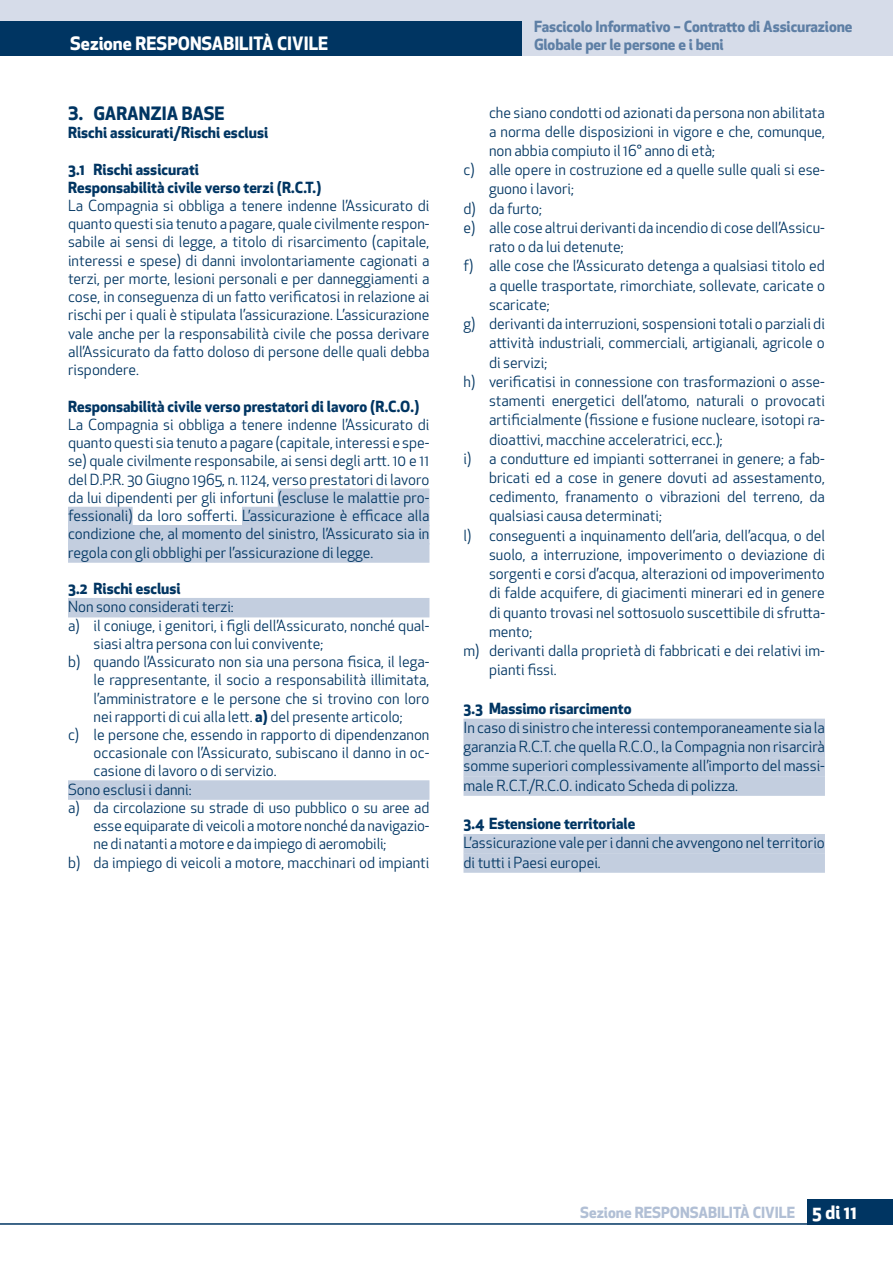
<style>
.page{position:relative;width:893px;height:1263px;background:#fff}
.page>*{position:absolute;margin:0;border:0;box-sizing:border-box;transform-origin:0 0}
.t1{font:700 18px "Apex New";color:#fff}
.t2{font:700 18px "Apex New";color:#003562}
.t3{font:15px/18.3px "Apex New";color:#003562;text-align:justify}
.t4{font:700 15px/18.3px "Apex New";color:#003562}
.t5{font:700 15px/18px "Apex New";letter-spacing:-.005em;color:#5e7fa5}
.t6{font:700 15px "Apex New";color:#b1bfd5}
.s1{font-weight:700}
.s2{font-size:18px;color:#fff}
</style>
<div class="page">
<div style="left:0;top:0;width:893px;height:56px;background:#d6dce9"></div>
<div style="left:278px;top:488px;width:151px;height:20px;background:#c3cedf"></div>
<div style="left:68px;top:507px;width:65px;height:19px;background:#c3cedf"></div>
<div style="left:242px;top:507px;width:187px;height:19px;background:#c3cedf"></div>
<div style="left:68px;top:525px;width:361px;height:19px;background:#c3cedf"></div>
<div style="left:68px;top:543px;width:361px;height:20px;background:#c3cedf"></div>
<div style="left:68px;top:598px;width:361px;height:19px;background:#c3cedf"></div>
<div style="left:68px;top:780px;width:361px;height:20px;background:#c3cedf"></div>
<div style="left:463px;top:719px;width:362px;height:19px;background:#c3cedf"></div>
<div style="left:463px;top:738px;width:362px;height:19px;background:#c3cedf"></div>
<div style="left:463px;top:757px;width:362px;height:20px;background:#c3cedf"></div>
<div style="left:463px;top:776px;width:362px;height:20px;background:#c3cedf"></div>
<div style="left:463px;top:834px;width:362px;height:19px;background:#c3cedf"></div>
<div style="left:463px;top:853px;width:362px;height:20px;background:#c3cedf"></div>
<div style="left:808px;top:1199px;width:85px;height:26px;background:#003562"></div>
<hr style="left:0;top:1223px;width:893px;height:2px;background:#003562">
<div style="left:0;top:22px;width:521px;height:34px;background:#003562"></div>
<p class="t1" style="left:70px;top:30px;width:259px">Sezione RESPONSABILITÀ CIVILE</p>
<p class="t2" style="left:68px;top:100px;width:158px">3. GARANZIA BASE</p>
<p class="t4" style="left:68px;top:123px;width:202px">Rischi assicurati/Rischi esclusi</p>
<p class="t4" style="left:68px;top:159px;width:255px">3.1 Rischi assicurati<br>Responsabilità civile verso terzi (R.C.T.)</p>
<p class="t3" style="left:68px;top:196px;width:363px">La Compagnia si obbliga a tenere indenne l’Assicurato di quanto questi sia tenuto a pagare, quale civilmente respon&shy;sabile ai sensi di legge, a titolo di risarcimento (capitale, interessi e spese) di danni involontariamente cagionati a terzi, per morte, lesioni personali e per danneggiamenti a cose, in conseguenza di un fatto verificatosi in relazione ai rischi per i quali è stipulata l’assicurazione. L’assicurazione vale anche per la responsabilità civile che possa derivare all’Assicurato da fatto doloso di persone delle quali debba rispondere.</p>
<p class="t4" style="left:68px;top:396px;width:353px">Responsabilità civile verso prestatori di lavoro (R.C.O.)</p>
<p class="t3" style="left:68px;top:415px;width:363px">La Compagnia si obbliga a tenere indenne l’Assicurato di quanto questi sia tenuto a pagare (capitale, interessi e spe&shy;se) quale civilmente responsabile, ai sensi degli artt. 10 e 11 del D.P.R. 30 Giugno 1965, n. 1124, verso prestatori di lavoro da lui dipendenti per gli infortuni (escluse le malattie pro&shy;fessionali) da loro sofferti. L’assicurazione è efficace alla condizione che, al momento del sinistro, l’Assicurato sia in regola con gli obblighi per l’assicurazione di legge.</p>
<p class="t4" style="left:68px;top:579px;width:114px">3.2 Rischi esclusi</p>
<p class="t3" style="left:68px;top:598px;width:167px">Non sono considerati terzi:</p>
<p class="t3" style="left:68px;top:616px;width:363px">a) il coniuge, i genitori, i figli dell’Assicurato, nonché qual-</p>
<p class="t3" style="left:94px;top:634px;width:231px">siasi altra persona con lui convivente;</p>
<p class="t3" style="left:68px;top:652px;width:363px">b) quando l’Assicurato non sia una persona fisica, il lega-</p>
<p class="t3" style="left:94px;top:671px;width:337px">le rappresentante, il socio a responsabilità illimitata,</p>
<p class="t3" style="left:94px;top:689px;width:337px">l’amministratore e le persone che si trovino con loro</p>
<p class="t3" style="left:94px;top:707px;width:311px">nei rapporti di cui alla lett. <span class="s1">a)</span> del presente articolo;</p>
<p class="t3" style="left:68px;top:725px;width:363px">c) le persone che, essendo in rapporto di dipendenzanon</p>
<p class="t3" style="left:94px;top:744px;width:337px">occasionale con l’Assicurato, subiscano il danno in oc-</p>
<p class="t3" style="left:94px;top:762px;width:185px">casione di lavoro o di servizio.</p>
<p class="t3" style="left:68px;top:780px;width:125px">Sono esclusi i danni:</p>
<p class="t3" style="left:68px;top:798px;width:363px">a) da circolazione su strade di uso pubblico o su aree ad</p>
<p class="t3" style="left:94px;top:816px;width:337px">esse equiparate di veicoli a motore nonché da navigazio-</p>
<p class="t3" style="left:94px;top:835px;width:294px">ne di natanti a motore e da impiego di aeromobili;</p>
<p class="t3" style="left:68px;top:853px;width:363px">b) da impiego di veicoli a motore, macchinari od impianti</p>
<p class="t5" style="left:534px;top:16px;width:320px">Fascicolo Informativo – Contratto di Assicurazione<br>Globale per le persone e i beni</p>
<p class="t3" style="left:489px;top:103px;width:337px">che siano condotti od azionati da persona non abilitata</p>
<p class="t3" style="left:489px;top:122px;width:337px">a norma delle disposizioni in vigore e che, comunque,</p>
<p class="t3" style="left:489px;top:141px;width:227px">non abbia compiuto il 16° anno di età;</p>
<p class="t3" style="left:463px;top:161px;width:363px">c) alle opere in costruzione ed a quelle sulle quali si ese-</p>
<p class="t3" style="left:489px;top:180px;width:87px">guono i lavori;</p>
<p class="t3" style="left:463px;top:199px;width:80px">d) da furto;</p>
<p class="t3" style="left:463px;top:218px;width:363px">e) alle cose altrui derivanti da incendio di cose dell’Assicu-</p>
<p class="t3" style="left:489px;top:238px;width:136px">rato o da lui detenute;</p>
<p class="t3" style="left:463px;top:257px;width:363px">f) alle cose che l’Assicurato detenga a qualsiasi titolo ed</p>
<p class="t3" style="left:489px;top:276px;width:337px">a quelle trasportate, rimorchiate, sollevate, caricate o</p>
<p class="t3" style="left:489px;top:295px;width:62px">scaricate;</p>
<p class="t3" style="left:463px;top:314px;width:363px">g) derivanti da interruzioni, sospensioni totali o parziali di</p>
<p class="t3" style="left:489px;top:334px;width:337px">attività industriali, commerciali, artigianali, agricole o</p>
<p class="t3" style="left:489px;top:353px;width:60px">di servizi;</p>
<p class="t3" style="left:463px;top:372px;width:363px">h) verificatisi in connessione con trasformazioni o asse-</p>
<p class="t3" style="left:489px;top:391px;width:337px">stamenti energetici dell’atomo, naturali o provocati</p>
<p class="t3" style="left:489px;top:411px;width:337px">artificialmente (fissione e fusione nucleare, isotopi ra-</p>
<p class="t3" style="left:489px;top:430px;width:235px">dioattivi, macchine acceleratrici, ecc.);</p>
<p class="t3" style="left:463px;top:449px;width:363px">i) a condutture ed impianti sotterranei in genere; a fab-</p>
<p class="t3" style="left:489px;top:468px;width:337px">bricati ed a cose in genere dovuti ad assestamento,</p>
<p class="t3" style="left:489px;top:488px;width:337px">cedimento, franamento o vibrazioni del terreno, da</p>
<p class="t3" style="left:489px;top:507px;width:174px">qualsiasi causa determinati;</p>
<p class="t3" style="left:463px;top:526px;width:363px">l) conseguenti a inquinamento dell’aria, dell’acqua, o del</p>
<p class="t3" style="left:489px;top:545px;width:337px">suolo, a interruzione, impoverimento o deviazione di</p>
<p class="t3" style="left:489px;top:564px;width:337px">sorgenti e corsi d’acqua, alterazioni od impoverimento</p>
<p class="t3" style="left:489px;top:584px;width:337px">di falde acquifere, di giacimenti minerari ed in genere</p>
<p class="t3" style="left:489px;top:603px;width:337px">di quanto trovasi nel sottosuolo suscettibile di sfrutta-</p>
<p class="t3" style="left:489px;top:622px;width:45px">mento;</p>
<p class="t3" style="left:463px;top:641px;width:363px">m) derivanti dalla proprietà di fabbricati e dei relativi im-</p>
<p class="t3" style="left:489px;top:661px;width:69px">pianti fissi.</p>
<p class="t4" style="left:463px;top:698px;width:169px">3.3 Massimo risarcimento</p>
<p class="t3" style="left:463px;top:718px;width:363px;line-height:19.2px">In caso di sinistro che interessi contemporaneamente sia la garanzia R.C.T. che quella R.C.O., la Compagnia non risarcirà somme superiori complessivamente all’importo del massi&shy;male R.C.T./R.C.O. indicato Scheda di polizza.</p>
<p class="t4" style="left:463px;top:814px;width:173px">3.4 Estensione territoriale</p>
<p class="t3" style="left:463px;top:833px;width:363px;line-height:19.2px">L’assicurazione vale per i danni che avvengono nel territorio di tutti i Paesi europei.</p>
<p class="t6" style="left:580px;top:1201px;width:278px">Sezione RESPONSABILITÀ CIVILE <span class="s2">5 di 11</span></p>
</div>
